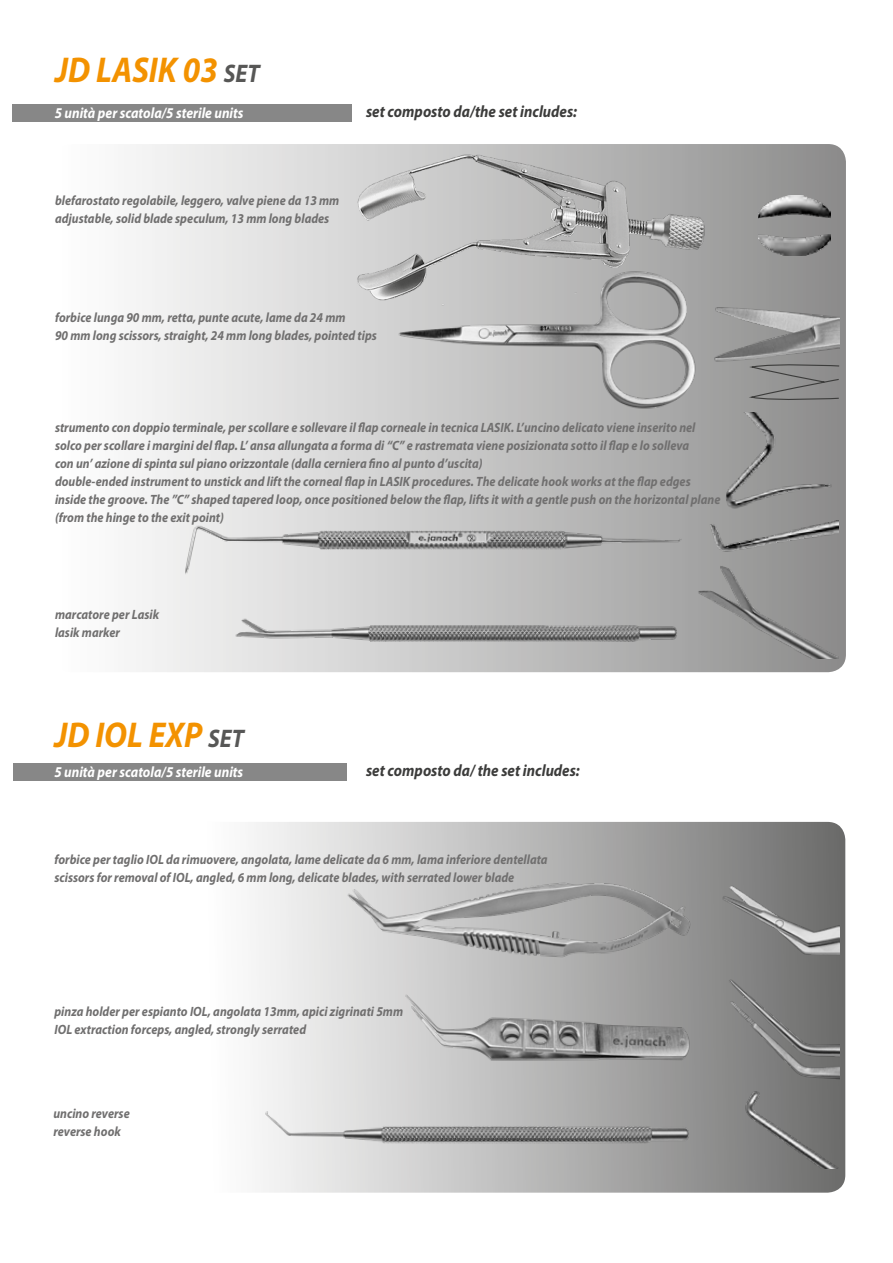
<style>
.page{position:relative;width:893px;height:1263px;background:#fff}
.page>*{position:absolute;margin:0;border:0;box-sizing:border-box;transform-origin:0 0}
.t1{font:italic 700 36px "Myriad Pro";color:#f39200;scale:.9 1}
.t2{font:italic 700 16.5px "Myriad Pro";color:#3c3c3b;scale:.9 1}
.t3{font:italic 700 15px "Myriad Pro";color:#fff;scale:.9 1}
.t4{font:italic 700 13.5px/18px "Myriad Pro";color:#706f6f;scale:.9 1}
.s1{font-size:25.5px;color:#575756}
</style>
<div class="page">
<div style="left:55px;top:144px;width:791px;height:528px;background:linear-gradient(to right,#fff,#8e8e8d);border-radius:18px"></div>
<img style="left:709px;top:295px;width:130px;height:73px">
<img style="left:172px;top:513px;width:519px;height:66px">
<img style="left:714px;top:412px;width:122px;height:68px">
<img style="left:704px;top:480px;width:135px;height:78px">
<img style="left:390px;top:309px;width:311px;height:106px">
<img style="left:693px;top:566px;width:146px;height:92px">
<img style="left:227px;top:609px;width:453px;height:45px">
<svg style="left:746px;top:363px;width:94px;height:38px;background:#8a8989"></svg>
<img style="left:347px;top:144px;width:366px;height:165px">
<img style="left:758px;top:195px;width:72px;height:60px">
<div style="left:13px;top:104px;width:339px;height:18px;background:#878787"></div>
<svg style="left:254px;top:822px;width:591px;height:371px;background:#bcbcbb"></svg>
<img style="left:719px;top:880px;width:120px;height:79px">
<img style="left:344px;top:877px;width:352px;height:85px">
<img style="left:719px;top:978px;width:120px;height:101px">
<img style="left:396px;top:990px;width:297px;height:77px">
<img style="left:729px;top:1088px;width:110px;height:81px">
<img style="left:258px;top:1104px;width:434px;height:48px">
<div style="left:13px;top:763px;width:334px;height:17px;background:#878787"></div>
<h1 class="t1" style="left:55px;top:47px;width:229px">JD LASIK 03 <span class="s1">SET</span></h1>
<p class="t3" style="left:55px;top:103px;width:211px">5 unità per scatola/5 sterile units</p>
<p class="t2" style="left:366px;top:101px;width:236px">set composto da/the set includes:</p>
<p class="t4" style="left:55px;top:191px;width:317px">blefarostato regolabile, leggero, valve piene da 13 mm adjustable, solid blade speculum, 13 mm long blades</p>
<p class="t4" style="left:55px;top:308px;width:359px">forbice lunga 90 mm, retta, punte acute, lame da 24 mm<br>90 mm long scissors, straight, 24 mm long blades, pointed tips</p>
<p class="t4" style="left:55px;top:418px;width:741px">strumento con doppio terminale, per scollare e sollevare il flap corneale in tecnica LASIK. L’uncino delicato viene inserito nel solco per scollare i margini del flap. L’ ansa allungata a forma di “C” e rastremata viene posizionata sotto il flap e lo solleva<br>con un’ azione di spinta sul piano orizzontale (dalla cerniera fino al punto d’uscita)<br>double-ended instrument to unstick and lift the corneal flap in LASIK procedures. The delicate hook works at the flap edges inside the groove. The ”C” shaped tapered loop, once positioned below the flap, lifts it with a gentle push on the horizontal plane (from the hinge to the exit point)</p>
<p class="t4" style="left:55px;top:605px;width:117px">marcatore per Lasik lasik marker</p>
<h1 class="t1" style="left:54px;top:711px;width:212px">JD IOL EXP <span class="s1">SET</span></h1>
<p class="t3" style="left:54px;top:762px;width:211px">5 unità per scatola/5 sterile units</p>
<p class="t2" style="left:366px;top:759px;width:239px">set composto da/ the set includes:</p>
<p class="t4" style="left:54px;top:850px;width:550px">forbice per taglio IOL da rimuovere, angolata, lame delicate da 6 mm, lama inferiore dentellata scissors for removal of IOL, angled, 6 mm long, delicate blades, with serrated lower blade</p>
<p class="t4" style="left:54px;top:1002px;width:389px">pinza holder per espianto IOL, angolata 13mm, apici zigrinati 5mm<br>IOL extraction forceps, angled, strongly serrated</p>
<p class="t4" style="left:53px;top:1104px;width:86px">uncino reverse reverse hook</p>
</div>
